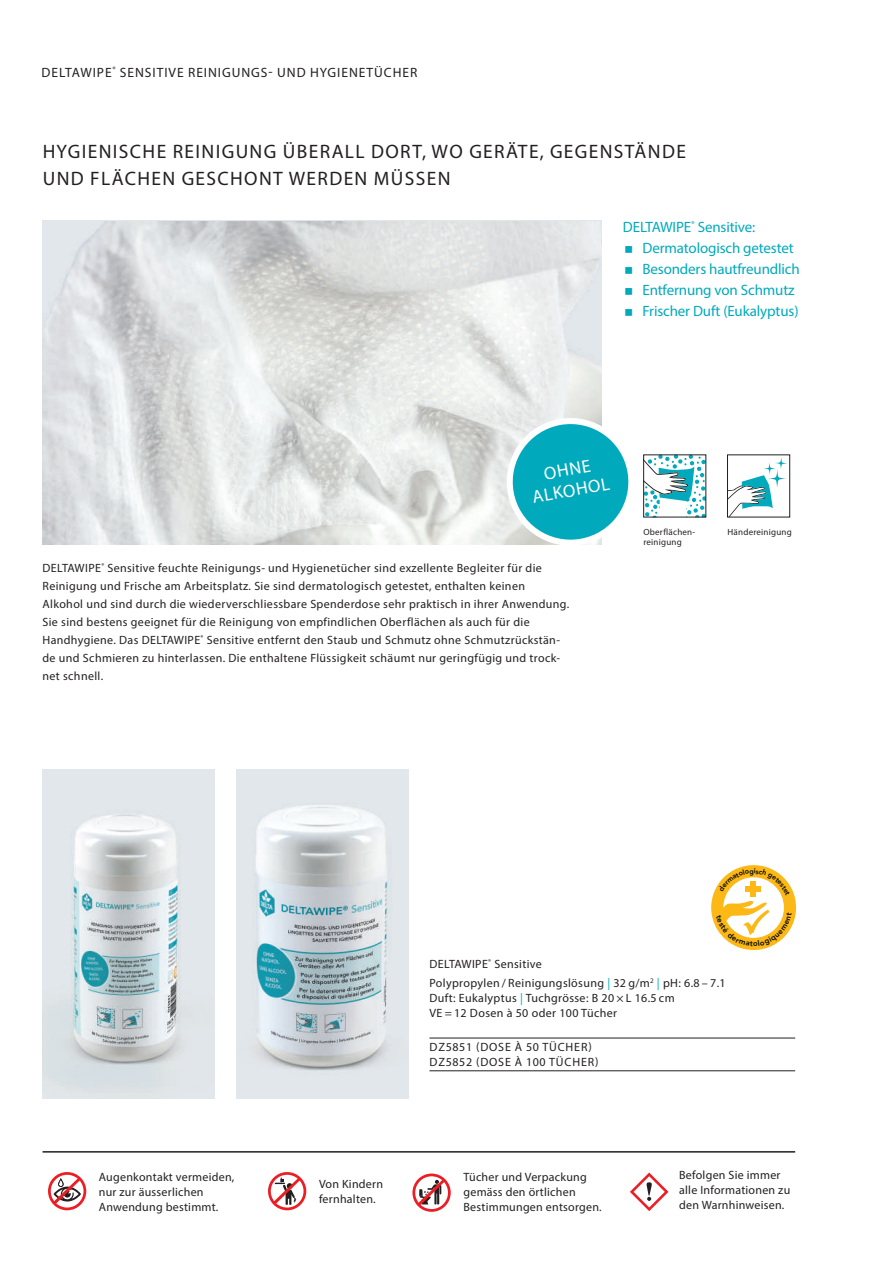
<style>
.page{position:relative;width:893px;height:1263px;background:#fff}
.page>*{position:absolute;margin:0;border:0;box-sizing:border-box;transform-origin:0 0}
.t1{font:19.5px/27px "Myriad Pro";letter-spacing:.07em;color:#231f20}
.t2{font:18px/21px "Myriad Pro";color:#fff;text-align:center}
.t3{font:15px/21px "Myriad Pro";letter-spacing:-.01em;color:#00aabc}
.t4{font:13.5px "Myriad Pro";letter-spacing:.07em;color:#231f20}
.t5{font:12px/15px "Myriad Pro";letter-spacing:.03em;color:#231f20}
.t6{font:12px/15px "Myriad Pro";letter-spacing:.07em;color:#231f20}
.t7{font:9px/10.5px "Myriad Pro";letter-spacing:.025em;color:#231f20}
.s1{color:#00aabc}
</style>
<div class="page">
<img style="left:43px;top:769px;width:172px;height:329px">
<img style="left:43px;top:221px;width:559px;height:324px">
<img style="left:236px;top:769px;width:172px;height:329px">
<hr style="left:43px;top:1151px;width:752px;height:1px;background:#231f20">
<hr style="left:429px;top:1038px;width:366px;height:1px;background:#231f20">
<hr style="left:429px;top:1070px;width:366px;height:1px;background:#231f20">
<svg style="left:505px;top:416px;width:124px;height:129px"></svg>
<svg style="left:48px;top:1172px;width:38px;height:38px"></svg>
<svg style="left:412px;top:1173px;width:39px;height:39px"></svg>
<svg style="left:268px;top:1172px;width:38px;height:38px"></svg>
<svg style="left:630px;top:1172px;width:38px;height:39px"></svg>
<svg style="left:645px;top:457px;width:59px;height:58px"></svg>
<svg style="left:729px;top:457px;width:58px;height:58px"></svg>
<div style="left:727px;top:455px;width:63px;height:62px;border:1px solid #231f20"></div>
<svg style="left:711px;top:865px;width:85px;height:85px"></svg>
<p class="t4" style="left:42px;top:64px;width:377px">DELTAWIPE<sup>®</sup> SENSITIVE REINIGUNGS- UND HYGIENETÜCHER</p>
<h1 class="t1" style="left:43px;top:137px;width:645px">HYGIENISCHE REINIGUNG ÜBERALL DORT, WO GERÄTE, GEGENSTÄNDE<br>UND FLÄCHEN GESCHONT WERDEN MÜSSEN</h1>
<p class="t3" style="left:642px;top:216px;width:159px;text-indent:-20px">DELTAWIPE<sup>®</sup> Sensitive:<br>Dermatologisch getestet<br>Besonders hautfreundlich<br>Entfernung von Schmutz<br>Frischer Duft (Eukalyptus)</p>
<h2 class="t2" style="left:527px;top:466px;width:80px;rotate:-10deg">OHNE<br>ALKOHOL</h2>
<p class="t5" style="left:43px;top:558px;width:528px;line-height:18px">DELTAWIPE<sup>®</sup> Sensitive feuchte Reinigungs- und Hygienetücher sind exzellente Begleiter für die Reinigung und Frische am Arbeitsplatz. Sie sind dermatologisch getestet, enthalten keinen<br>Alkohol und sind durch die wiederverschliessbare Spenderdose sehr praktisch in ihrer Anwendung.<br>Sie sind bestens geeignet für die Reinigung von empfindlichen Oberflächen als auch für die Handhygiene. Das DELTAWIPE<sup>®</sup> Sensitive entfernt den Staub und Schmutz ohne Schmutzrückstän&shy;de und Schmieren zu hinterlassen. Die enthaltene Flüssigkeit schäumt nur geringfügig und trock&shy;net schnell.</p>
<p class="t7" style="left:643px;top:526px;width:53px">Oberflächen&shy;reinigung</p>
<p class="t7" style="left:727px;top:526px;width:66px">Händereinigung</p>
<p class="t5" style="left:99px;top:1169px;width:137px">Augenkontakt vermeiden, nur zur äusserlichen<br>Anwendung bestimmt.</p>
<p class="t5" style="left:319px;top:1176px;width:65px">Von Kindern fernhalten.</p>
<p class="t5" style="left:429px;top:954px;width:298px;line-height:19.2px">DELTAWIPE<sup>®</sup> Sensitive<br>Polypropylen / Reinigungslösung <span class="s1">|</span> 32 g/m<sup>2</sup> <span class="s1">|</span> pH: 6.8 – 7.1</p>
<p class="t5" style="left:429px;top:990px;width:247px">Duft: Eukalyptus <span class="s1">|</span> Tuchgrösse: B 20 × L 16.5 cm<br>VE = 12 Dosen à 50 oder 100 Tücher</p>
<p class="t6" style="left:430px;top:1039px;width:170px">DZ5851 (DOSE À 50 TÜCHER)<br>DZ5852 (DOSE À 100 TÜCHER)</p>
<p class="t5" style="left:463px;top:1169px;width:140px">Tücher und Verpackung gemäss den örtlichen<br>Bestimmungen entsorgen.</p>
<p class="t5" style="left:679px;top:1167px;width:113px">Befolgen Sie immer alle Informationen zu den Warnhinweisen.</p>
</div>
